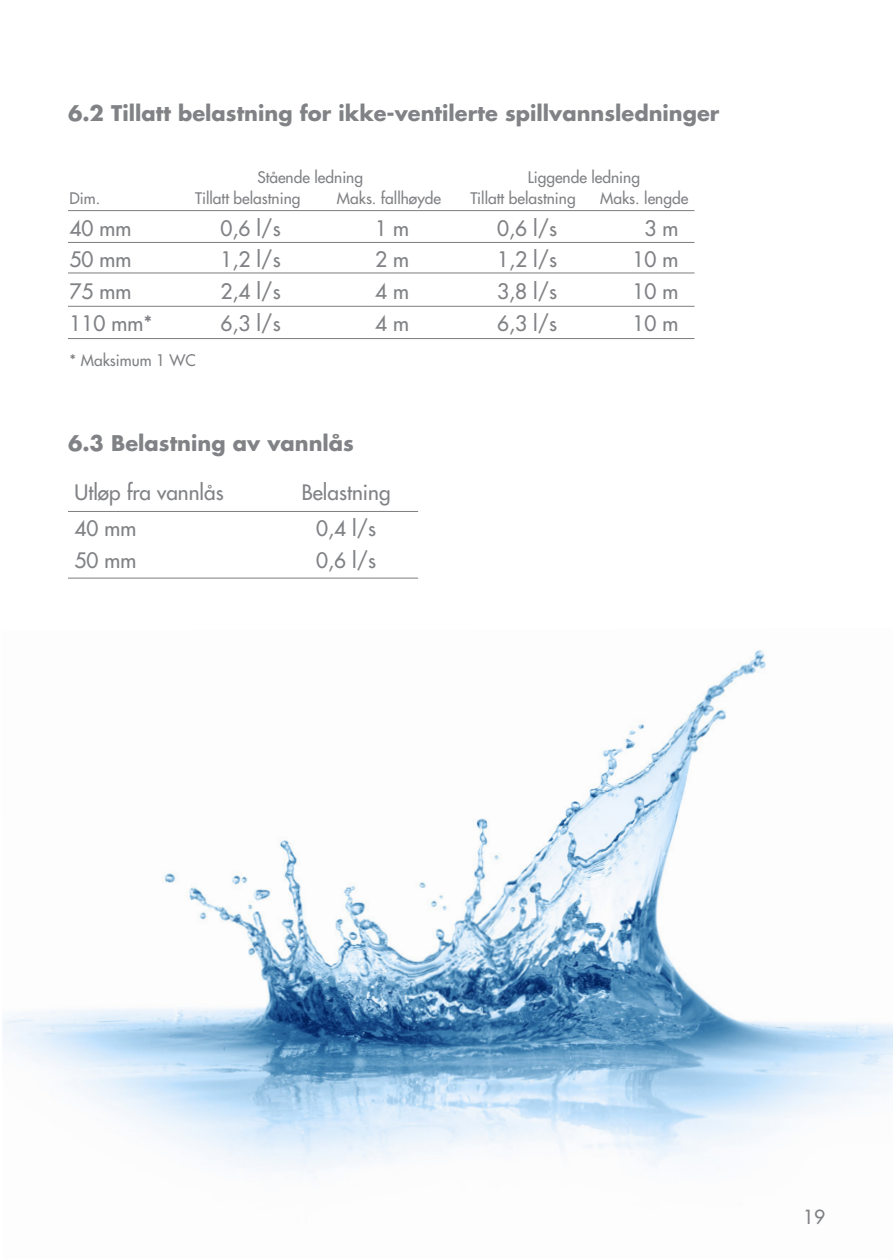
<style>
.page{position:relative;width:893px;height:1259px;background:#fff}
.page>*{position:absolute;margin:0;border:0;box-sizing:border-box;transform-origin:0 0}
.Brødtekst_kursiv{font:700 21px "Futura Std";color:#808285}
.t1{font:500 20.7px "Futura Std";color:#808285}
.t2{font:500 18.9px "Futura Std";color:#808285}
.t3{font:500 15.6px "Futura Std";color:#808285}
</style>
<div class="page">
<hr style="left:68px;top:210px;width:626px;height:1px;background:#808285">
<hr style="left:68px;top:242px;width:626px;height:1px;background:#808285">
<hr style="left:68px;top:272px;width:626px;height:1px;background:#808285">
<hr style="left:68px;top:306px;width:626px;height:1px;background:#808285">
<hr style="left:68px;top:338px;width:626px;height:1px;background:#808285">
<img style="left:2px;top:650px;width:891px;height:525px">
<hr style="left:68px;top:511px;width:350px;height:1px;background:#808285">
<hr style="left:68px;top:577px;width:350px;height:1px;background:#808285">
<p class="Brødtekst_kursiv" style="left:68px;top:99px;width:653px">6.2 Tillatt belastning for ikke-ventilerte spillvannsledninger</p>
<p class="t3" style="left:257px;top:168px;width:107px">Stående ledning</p>
<p class="t3" style="left:528px;top:168px;width:114px">Liggende ledning</p>
<p class="t3" style="left:70px;top:188px;width:32px">Dim.</p>
<p class="t3" style="left:195px;top:188px;width:107px">Tillatt belastning</p>
<p class="t3" style="left:337px;top:188px;width:106px">Maks. fallhøyde</p>
<p class="t3" style="left:470px;top:188px;width:107px">Tillatt belastning</p>
<p class="t3" style="left:600px;top:188px;width:90px">Maks. lengde</p>
<p class="t1" style="left:70px;top:215px;width:63px">40 mm</p>
<p class="t1" style="left:221px;top:215px;width:62px">0,6 l/s</p>
<p class="t1" style="left:375px;top:215px;width:35px">1 m</p>
<p class="t1" style="left:497px;top:215px;width:62px">0,6 l/s</p>
<p class="t1" style="left:644px;top:215px;width:35px">3 m</p>
<p class="t1" style="left:70px;top:247px;width:63px">50 mm</p>
<p class="t1" style="left:221px;top:247px;width:62px">1,2 l/s</p>
<p class="t1" style="left:375px;top:247px;width:35px">2 m</p>
<p class="t1" style="left:497px;top:247px;width:62px">1,2 l/s</p>
<p class="t1" style="left:632px;top:247px;width:47px">10 m</p>
<p class="t1" style="left:70px;top:278px;width:63px">75 mm</p>
<p class="t1" style="left:221px;top:278px;width:62px">2,4 l/s</p>
<p class="t1" style="left:375px;top:278px;width:35px">4 m</p>
<p class="t1" style="left:497px;top:278px;width:62px">3,8 l/s</p>
<p class="t1" style="left:632px;top:278px;width:47px">10 m</p>
<p class="t1" style="left:70px;top:310px;width:84px">110 mm*</p>
<p class="t1" style="left:221px;top:310px;width:62px">6,3 l/s</p>
<p class="t1" style="left:375px;top:310px;width:35px">4 m</p>
<p class="t1" style="left:497px;top:310px;width:62px">6,3 l/s</p>
<p class="t1" style="left:632px;top:310px;width:47px">10 m</p>
<p class="t3" style="left:70px;top:350px;width:128px">* Maksimum 1 WC</p>
<p class="Brødtekst_kursiv" style="left:68px;top:429px;width:287px">6.3 Belastning av vannlås</p>
<p class="t1" style="left:74px;top:480px;width:151px">Utløp fra vannlås</p>
<p class="t1" style="left:302px;top:480px;width:90px">Belastning</p>
<p class="t1" style="left:74px;top:515px;width:63px">40 mm</p>
<p class="t1" style="left:316px;top:515px;width:61px">0,4 l/s</p>
<p class="t1" style="left:74px;top:547px;width:63px">50 mm</p>
<p class="t1" style="left:316px;top:547px;width:61px">0,6 l/s</p>
<p class="t2" style="left:803px;top:1204px;width:23px">19</p>
</div>
